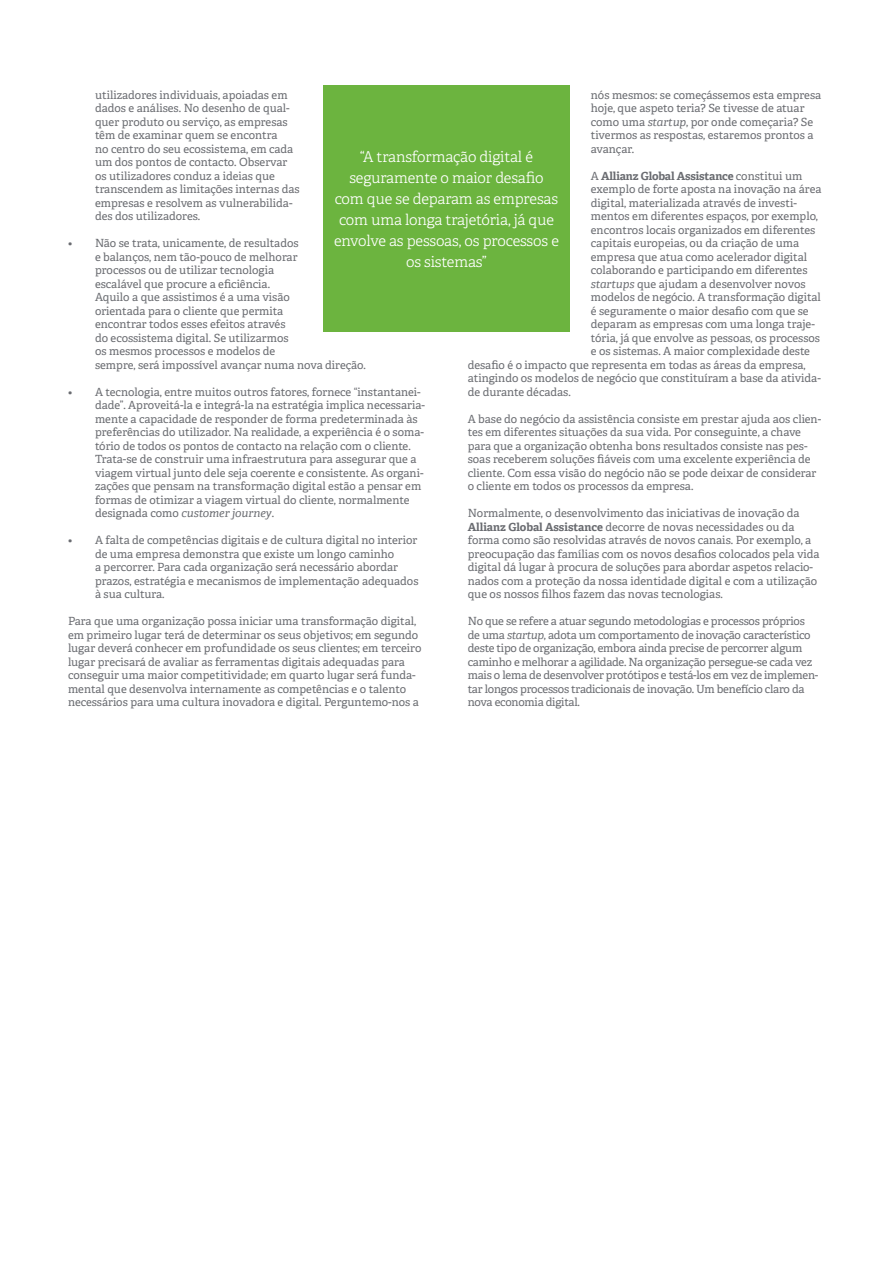
<style>
.page{position:relative;width:893px;height:1263px;background:#fff}
.page>*{position:absolute;margin:0;border:0;box-sizing:border-box;transform-origin:0 0}
.Destacado_cuadrado_v{font:300 15px/21px "Adelle";letter-spacing:-.01em;color:#fff;text-align:center}
.Texto_corrido{font:11.25px/13.5px "Adelle";color:#6a6c71}
.Texto_corrido-2{font:11.25px/13.5px "Adelle";letter-spacing:-.02em;color:#6a6c71}
.Texto_corrido-3{font:700 11.25px "Adelle";letter-spacing:-.01em;color:#6a6c71}
.s1{font-style:italic}
.s2{font-weight:400}
.s3{font-weight:700}
</style>
<div class="page">
<div style="left:323px;top:85px;width:247px;height:247px;background:#6cb43f"></div>
<p class="Texto_corrido" style="left:591px;top:87px;width:232px">nós mesmos: se começássemos esta empresa hoje, que aspeto teria? Se tivesse de atuar como uma <span class="s1">startup</span>, por onde começaria? Se tivermos as respostas, estaremos prontos a avançar.</p>
<p class="Texto_corrido-3" style="left:591px;top:167px;width:213px"><span class="s2">A</span> Allianz Global Assistance <span class="s2">constitui um</span></p>
<p class="Texto_corrido" style="left:591px;top:182px;width:232px">exemplo de forte aposta na inovação na área</p>
<p class="Texto_corrido" style="left:591px;top:195px;width:208px">digital, materializada através de investi-</p>
<p class="Texto_corrido" style="left:591px;top:209px;width:229px">mentos em diferentes espaços, por exemplo,</p>
<p class="Texto_corrido" style="left:591px;top:222px;width:226px">encontros locais organizados em diferentes</p>
<p class="Texto_corrido" style="left:591px;top:236px;width:210px">capitais europeias, ou da criação de uma</p>
<p class="Texto_corrido" style="left:591px;top:249px;width:218px">empresa que atua como acelerador digital</p>
<p class="Texto_corrido" style="left:591px;top:263px;width:218px">colaborando e participando em diferentes</p>
<p class="Texto_corrido" style="left:591px;top:276px;width:216px"><span class="s1">startups</span> que ajudam a desenvolver novos</p>
<p class="Texto_corrido" style="left:591px;top:290px;width:232px">modelos de negócio. A transformação digital</p>
<p class="Texto_corrido" style="left:591px;top:303px;width:219px">é seguramente o maior desafio com que se</p>
<p class="Texto_corrido" style="left:591px;top:317px;width:226px">deparam as empresas com uma longa traje-</p>
<p class="Texto_corrido" style="left:591px;top:330px;width:231px">tória, já que envolve as pessoas, os processos</p>
<p class="Texto_corrido" style="left:591px;top:344px;width:221px">e os sistemas. A maior complexidade deste</p>
<p class="Texto_corrido" style="left:468px;top:357px;width:339px">desafio é o impacto que representa em todas as áreas da empresa,</p>
<p class="Texto_corrido" style="left:468px;top:371px;width:355px">atingindo os modelos de negócio que constituíram a base da ativida-</p>
<p class="Texto_corrido" style="left:468px;top:384px;width:105px">de durante décadas.</p>
<p class="Texto_corrido" style="left:468px;top:411px;width:355px">A base do negócio da assistência consiste em prestar ajuda aos clien&shy;tes em diferentes situações da sua vida. Por conseguinte, a chave para que a organização obtenha bons resultados consiste nas pes&shy;soas receberem soluções fiáveis com uma excelente experiência de cliente. Com essa visão do negócio não se pode deixar de considerar o cliente em todos os processos da empresa.</p>
<p class="Texto_corrido" style="left:468px;top:506px;width:353px">Normalmente, o desenvolvimento das iniciativas de inovação da <span class="s3">Allianz Global Assistance</span> decorre de novas necessidades ou da forma como são resolvidas através de novos canais. Por exemplo, a preocupação das famílias com os novos desafios colocados pela vida digital dá lugar à procura de soluções para abordar aspetos relacio&shy;nados com a proteção da nossa identidade digital e com a utilização que os nossos filhos fazem das novas tecnologias.</p>
<p class="Texto_corrido-2" style="left:468px;top:614px;width:352px">No que se refere a atuar segundo metodologias e processos próprios de uma <span class="s1">startup</span>, adota um comportamento de inovação característico deste tipo de organização, embora ainda precise de percorrer algum caminho e melhorar a agilidade. Na organização persegue-se cada vez mais o lema de desenvolver protótipos e testá-los em vez de implemen&shy;tar longos processos tradicionais de inovação. Um benefício claro da nova economia digital.</p>
<p class="Texto_corrido" style="left:95px;top:87px;width:206px">utilizadores individuais, apoiadas em dados e análises. No desenho de qual&shy;quer produto ou serviço, as empresas têm de examinar quem se encontra<br>no centro do seu ecossistema, em cada um dos pontos de contacto. Observar os utilizadores conduz a ideias que transcendem as limitações internas das empresas e resolvem as vulnerabilida&shy;des dos utilizadores.</p>
<p class="Texto_corrido" style="left:95px;top:236px;width:272px;text-indent:-27px">• Não se trata, unicamente, de resultados<br>e balanços, nem tão-pouco de melhorar<br>processos ou de utilizar tecnologia<br>escalável que procure a eficiência.<br>Aquilo a que assistimos é a uma visão<br>orientada para o cliente que permita<br>encontrar todos esses efeitos através<br>do ecossistema digital. Se utilizarmos<br>os mesmos processos e modelos de<br>sempre, será impossível avançar numa nova direção.</p>
<p class="Texto_corrido" style="left:95px;top:384px;width:331px;text-indent:-27px">• A tecnologia, entre muitos outros fatores, fornece “instantanei&shy;dade”. Aproveitá-la e integrá-la na estratégia implica necessaria&shy;mente a capacidade de responder de forma predeterminada às preferências do utilizador. Na realidade, a experiência é o soma&shy;tório de todos os pontos de contacto na relação com o cliente.<br>Trata-se de construir uma infraestrutura para assegurar que a viagem virtual junto dele seja coerente e consistente. As organi&shy;zações que pensam na transformação digital estão a pensar em formas de otimizar a viagem virtual do cliente, normalmente designada como <span class="s1">customer journey</span>.</p>
<p class="Texto_corrido" style="left:95px;top:533px;width:325px;text-indent:-27px">• A falta de competências digitais e de cultura digital no interior de uma empresa demonstra que existe um longo caminho<br>a percorrer. Para cada organização será necessário abordar prazos, estratégia e mecanismos de implementação adequados à sua cultura.</p>
<p class="Texto_corrido" style="left:68px;top:614px;width:355px">Para que uma organização possa iniciar uma transformação digital, em primeiro lugar terá de determinar os seus objetivos; em segundo lugar deverá conhecer em profundidade os seus clientes; em terceiro lugar precisará de avaliar as ferramentas digitais adequadas para conseguir uma maior competitividade; em quarto lugar será funda&shy;mental que desenvolva internamente as competências e o talento necessários para uma cultura inovadora e digital. Perguntemo-nos a</p>
<p class="Destacado_cuadrado_v" style="left:334px;top:145px;width:226px">“A transformação digital é seguramente o maior desafio com que se deparam as empresas com uma longa trajetória, já que envolve as pessoas, os processos e os sistemas”</p>
</div>
